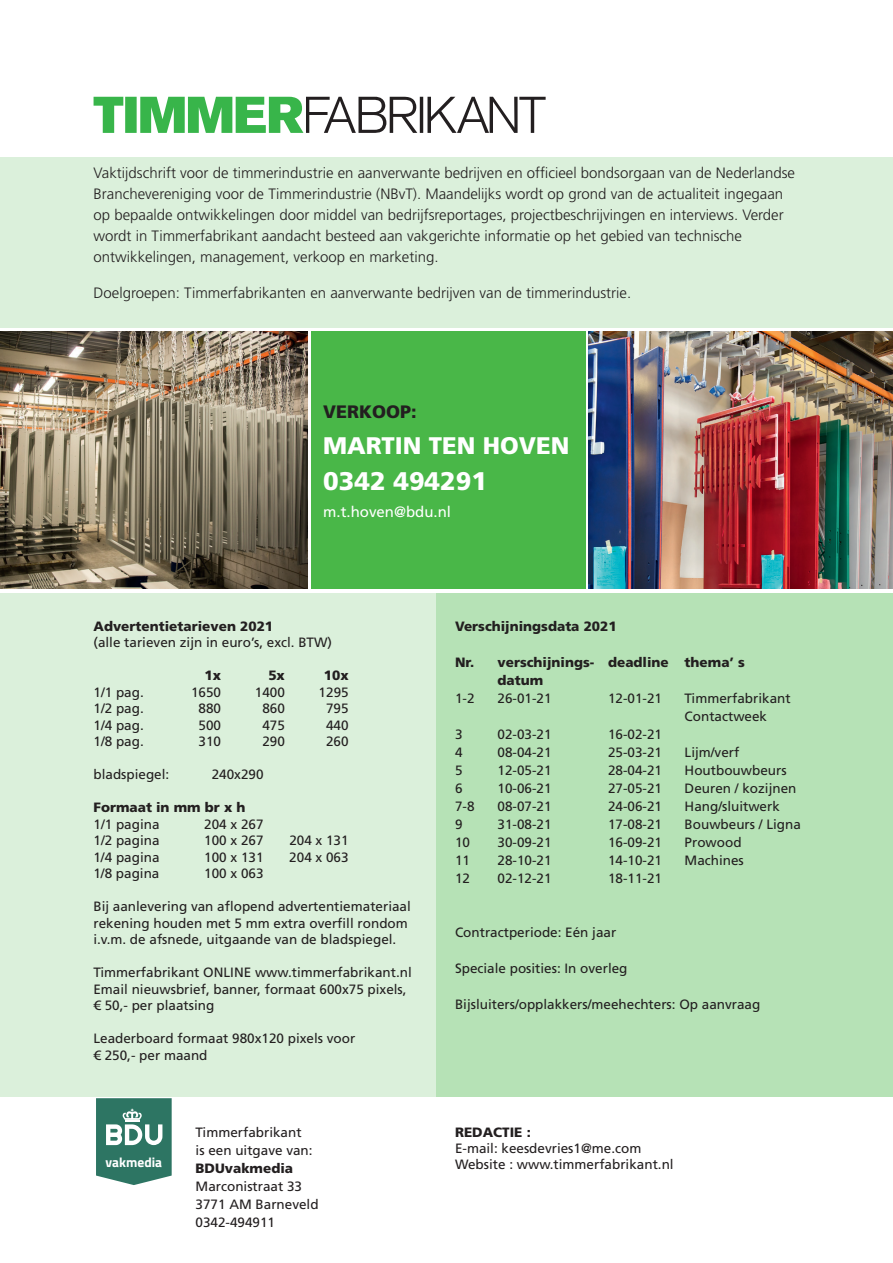
<style>
.page{position:relative;width:893px;height:1263px;background:#fff}
.page>*{position:absolute;margin:0;border:0;box-sizing:border-box;transform-origin:0 0}
.t1{font:900 25.5px "Frutiger LT Std";color:#fff}
.t2{font:900 24px "Frutiger LT Std";color:#fff}
.t3{font:900 18px "Frutiger LT Std";color:#231f20}
.t4{font:300 15px/21px "Frutiger LT Std";color:#231f20}
.t5{font:15px "Frutiger LT Std";color:#fff}
.t6{font:13.5px/16.5px "Frutiger LT Std";color:#231f20}
.t7{font:900 13.5px/18px "Frutiger LT Std";color:#231f20}
.t8{font:700 13.5px "Titillium Web";color:#fff}
</style>
<div class="page">
<div style="left:0;top:157px;width:893px;height:170px;background:#dbf0db"></div>
<div style="left:436px;top:593px;width:457px;height:504px;background:#b6e2b6"></div>
<div style="left:0;top:593px;width:436px;height:504px;background:#dbf0db"></div>
<img style="left:589px;top:332px;width:304px;height:257px">
<img style="left:0;top:332px;width:307px;height:257px">
<svg style="left:96px;top:1098px;width:76px;height:87px;background:#538e7f"></svg>
<div style="left:311px;top:332px;width:274px;height:257px;background:#49b748"></div>
<svg style="left:94px;top:97px;width:452px;height:36px"></svg>
<p class="t4" style="left:94px;top:162px;width:703px">Vaktijdschrift voor de timmerindustrie en aanverwante bedrijven en officieel bondsorgaan van de Nederlandse Branchevereniging voor de Timmerindustrie (NBvT). Maandelijks wordt op grond van de actualiteit ingegaan op bepaalde ontwikkelingen door middel van bedrijfsreportages, projectbeschrijvingen en interviews. Verder wordt in Timmerfabrikant aandacht besteed aan vakgerichte informatie op het gebied van technische ontwikkelingen, management, verkoop en marketing.</p>
<p class="t4" style="left:94px;top:282px;width:539px">Doelgroepen: Timmerfabrikanten en aanverwante bedrijven van de timmerindustrie.</p>
<h3 class="t3" style="left:323px;top:400px;width:95px">VERKOOP:</h3>
<h2 class="t2" style="left:323px;top:431px;width:248px">MARTIN TEN HOVEN</h2>
<h1 class="t1" style="left:323px;top:465px;width:165px">0342 494291</h1>
<p class="t5" style="left:323px;top:503px;width:129px">m.t.hoven@bdu.nl</p>
<p class="t7" style="left:94px;top:617px;width:181px">Advertentietarieven 2021</p>
<p class="t6" style="left:94px;top:635px;width:240px">(alle tarieven zijn in euro’s, excl. BTW)</p>
<p class="t7" style="left:205px;top:667px;width:18px">1x</p>
<p class="t7" style="left:268px;top:667px;width:18px">5x</p>
<p class="t7" style="left:324px;top:667px;width:26px">10x</p>
<p class="t6" style="left:94px;top:684px;width:52px">1/1 pag.</p>
<p class="t6" style="left:191px;top:684px;width:32px">1650</p>
<p class="t6" style="left:255px;top:684px;width:32px">1400</p>
<p class="t6" style="left:319px;top:684px;width:32px">1295</p>
<p class="t6" style="left:94px;top:701px;width:52px">1/2 pag.</p>
<p class="t6" style="left:199px;top:701px;width:24px">880</p>
<p class="t6" style="left:262px;top:701px;width:24px">860</p>
<p class="t6" style="left:326px;top:701px;width:24px">795</p>
<p class="t6" style="left:94px;top:717px;width:52px">1/4 pag.</p>
<p class="t6" style="left:199px;top:717px;width:24px">500</p>
<p class="t6" style="left:262px;top:717px;width:24px">475</p>
<p class="t6" style="left:326px;top:717px;width:24px">440</p>
<p class="t6" style="left:94px;top:734px;width:52px">1/8 pag.</p>
<p class="t6" style="left:199px;top:734px;width:24px">310</p>
<p class="t6" style="left:262px;top:734px;width:24px">290</p>
<p class="t6" style="left:326px;top:734px;width:24px">260</p>
<p class="t6" style="left:93px;top:767px;width:77px">bladspiegel:</p>
<p class="t6" style="left:212px;top:767px;width:53px">240x290</p>
<p class="t7" style="left:93px;top:799px;width:153px">Formaat in mm br x h</p>
<p class="t6" style="left:93px;top:816px;width:68px">1/1 pagina</p>
<p class="t6" style="left:204px;top:816px;width:61px">204 x 267</p>
<p class="t6" style="left:93px;top:833px;width:68px">1/2 pagina</p>
<p class="t6" style="left:204px;top:833px;width:61px">100 x 267</p>
<p class="t6" style="left:289px;top:833px;width:61px">204 x 131</p>
<p class="t6" style="left:93px;top:849px;width:68px">1/4 pagina</p>
<p class="t6" style="left:204px;top:849px;width:61px">100 x 131</p>
<p class="t6" style="left:289px;top:849px;width:61px">204 x 063</p>
<p class="t6" style="left:93px;top:865px;width:68px">1/8 pagina</p>
<p class="t6" style="left:204px;top:865px;width:61px">100 x 063</p>
<p class="t6" style="left:93px;top:898px;width:319px">Bij aanlevering van aflopend advertentiemateriaal rekening houden met 5 mm extra overfill rondom i.v.m. de afsnede, uitgaande van de bladspiegel.</p>
<p class="t6" style="left:93px;top:964px;width:320px">Timmerfabrikant ONLINE www.timmerfabrikant.nl<br>Email nieuwsbrief, banner, formaat 600x75 pixels, € 50,- per plaatsing</p>
<p class="t6" style="left:93px;top:1030px;width:263px">Leaderboard formaat 980x120 pixels voor € 250,- per maand</p>
<p class="t8" style="left:106px;top:1152px;width:58px">vakmedia</p>
<p class="t6" style="left:196px;top:1123px;width:119px;line-height:18px">Timmerfabrikant is een uitgave van:</p>
<p class="t7" style="left:196px;top:1159px;width:99px">BDUvakmedia</p>
<p class="t6" style="left:196px;top:1177px;width:125px;line-height:18px">Marconistraat 33<br>3771 AM Barneveld<br>0342-494911</p>
<p class="t7" style="left:455px;top:617px;width:163px">Verschijningsdata 2021</p>
<p class="t7" style="left:497px;top:653px;width:249px;text-indent:-43px">Nr. verschijnings- deadline thema’ s datum</p>
<p class="t6" style="left:455px;top:690px;width:21px">1-2</p>
<p class="t6" style="left:497px;top:690px;width:56px">26-01-21</p>
<p class="t6" style="left:608px;top:690px;width:56px">12-01-21</p>
<p class="t6" style="left:685px;top:689px;width:108px;line-height:18px">Timmerfabrikant<br>Contactweek</p>
<p class="t6" style="left:455px;top:726px;width:9px">3</p>
<p class="t6" style="left:497px;top:726px;width:56px">02-03-21</p>
<p class="t6" style="left:608px;top:726px;width:56px">16-02-21</p>
<p class="t6" style="left:455px;top:744px;width:9px">4</p>
<p class="t6" style="left:497px;top:744px;width:56px">08-04-21</p>
<p class="t6" style="left:608px;top:744px;width:56px">25-03-21</p>
<p class="t6" style="left:685px;top:744px;width:56px">Lijm/verf</p>
<p class="t6" style="left:455px;top:762px;width:9px">5</p>
<p class="t6" style="left:497px;top:762px;width:56px">12-05-21</p>
<p class="t6" style="left:608px;top:762px;width:56px">28-04-21</p>
<p class="t6" style="left:685px;top:762px;width:103px">Houtbouwbeurs</p>
<p class="t6" style="left:455px;top:780px;width:9px">6</p>
<p class="t6" style="left:497px;top:780px;width:56px">10-06-21</p>
<p class="t6" style="left:608px;top:780px;width:56px">27-05-21</p>
<p class="t6" style="left:685px;top:780px;width:113px">Deuren / kozijnen</p>
<p class="t6" style="left:455px;top:798px;width:21px">7-8</p>
<p class="t6" style="left:497px;top:798px;width:56px">08-07-21</p>
<p class="t6" style="left:608px;top:798px;width:56px">24-06-21</p>
<p class="t6" style="left:685px;top:798px;width:97px">Hang/sluitwerk</p>
<p class="t6" style="left:455px;top:816px;width:9px">9</p>
<p class="t6" style="left:497px;top:816px;width:56px">31-08-21</p>
<p class="t6" style="left:608px;top:816px;width:56px">17-08-21</p>
<p class="t6" style="left:685px;top:816px;width:118px">Bouwbeurs / Ligna</p>
<p class="t6" style="left:455px;top:834px;width:17px">10</p>
<p class="t6" style="left:497px;top:834px;width:56px">30-09-21</p>
<p class="t6" style="left:608px;top:834px;width:56px">16-09-21</p>
<p class="t6" style="left:685px;top:834px;width:58px">Prowood</p>
<p class="t6" style="left:455px;top:852px;width:17px">11</p>
<p class="t6" style="left:497px;top:852px;width:56px">28-10-21</p>
<p class="t6" style="left:608px;top:852px;width:56px">14-10-21</p>
<p class="t6" style="left:685px;top:852px;width:61px">Machines</p>
<p class="t6" style="left:455px;top:870px;width:17px">12</p>
<p class="t6" style="left:497px;top:870px;width:56px">02-12-21</p>
<p class="t6" style="left:608px;top:870px;width:56px">18-11-21</p>
<p class="t6" style="left:455px;top:924px;width:163px">Contractperiode: Eén jaar</p>
<p class="t6" style="left:455px;top:960px;width:174px">Speciale posities: In overleg</p>
<p class="t6" style="left:455px;top:996px;width:307px">Bijsluiters/opplakkers/meehechters: Op aanvraag</p>
<p class="t7" style="left:455px;top:1123px;width:77px">REDACTIE :</p>
<p class="t6" style="left:455px;top:1140px;width:220px">E-mail: keesdevries1@me.com<br>Website : www.timmerfabrikant.nl</p>
</div>
